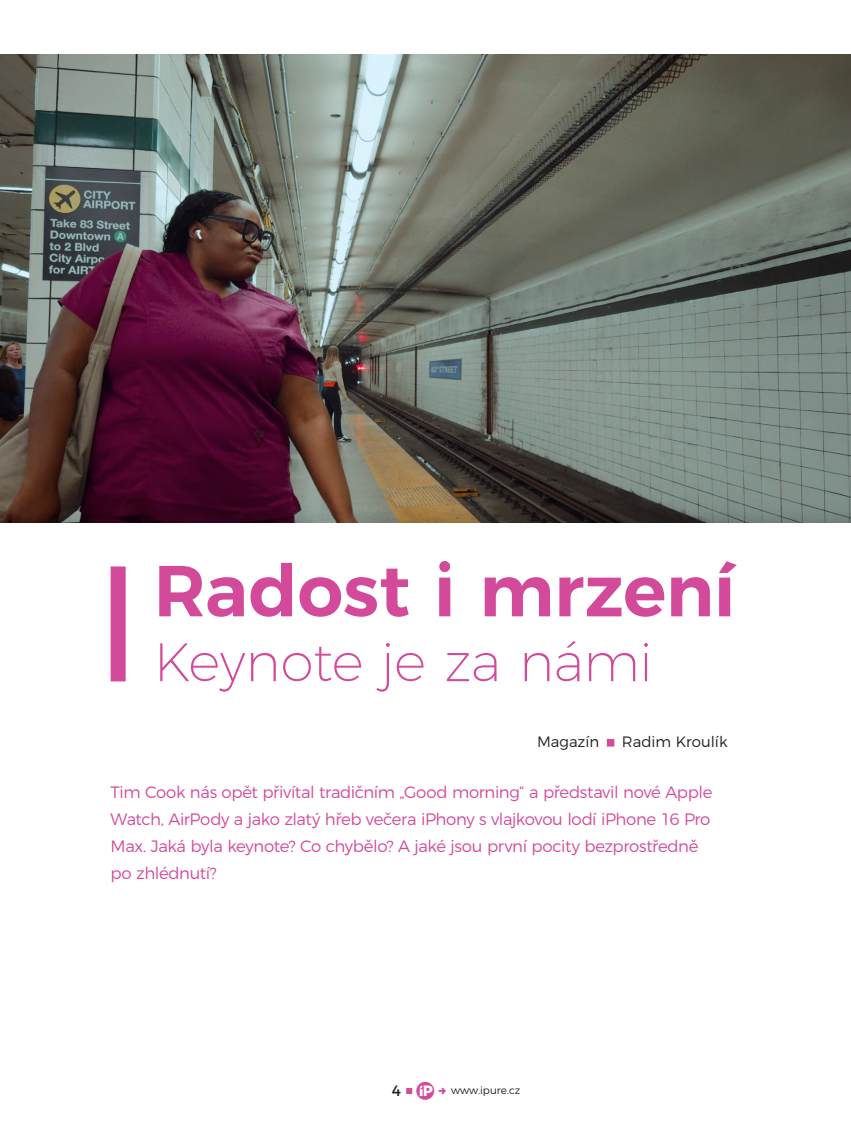
<style>
.page{position:relative;width:851px;height:1127px;background:#fff}
.page>*{position:absolute;margin:0;border:0;box-sizing:border-box;transform-origin:0 0}
.t1{font:600 72px "Montserrat";letter-spacing:-.005em;color:#d44a9a}
.t2{font:200 54px "Montserrat";letter-spacing:-.015em;color:#d44a9a}
.t3{font:300 16.5px/27px "Montserrat";letter-spacing:-.025em;color:#d44a9a}
.t4{font:300 15px "Montserrat";color:#231f20}
.t5{font:15px "Montserrat";color:#231f20}
.t6{font:300 10.5px "Montserrat";color:#231f20}
.s1{font-family:"i Pure";font-size:25.5px;color:#d44a9a}
</style>
<div class="page">
<div style="left:606px;top:739px;width:8px;height:7px;background:#d44a9a"></div>
<img style="left:0;top:54px;width:850px;height:468px">
<svg style="left:406px;top:1088px;width:6px;height:6px"></svg>
<div style="left:111px;top:566px;width:15px;height:115px;background:#d44a9a"></div>
<h1 class="t1" style="left:154px;top:532px;width:583px">Radost i mrzení</h1>
<h2 class="t2" style="left:154px;top:621px;width:500px">Keynote je za námi</h2>
<p class="t4" style="left:537px;top:730px;width:64px">Magazín</p>
<p class="t4" style="left:621px;top:730px;width:107px">Radim Kroulík</p>
<p class="t3" style="left:111px;top:777px;width:603px">Tim Cook nás opět přivítal tradičním „Good morning“ a představil nové Apple Watch, AirPody a jako zlatý hřeb večera iPhony s vlajkovou lodí iPhone 16 Pro Max. Jaká byla keynote? Co chybělo? A jaké jsou první pocity bezprostředně po zhlédnutí?</p>
<p class="t5" style="left:392px;top:1079px;width:43px">4 <span class="s1">C</span></p>
<p class="t6" style="left:451px;top:1082px;width:71px">www.ipure.cz</p>
</div>
